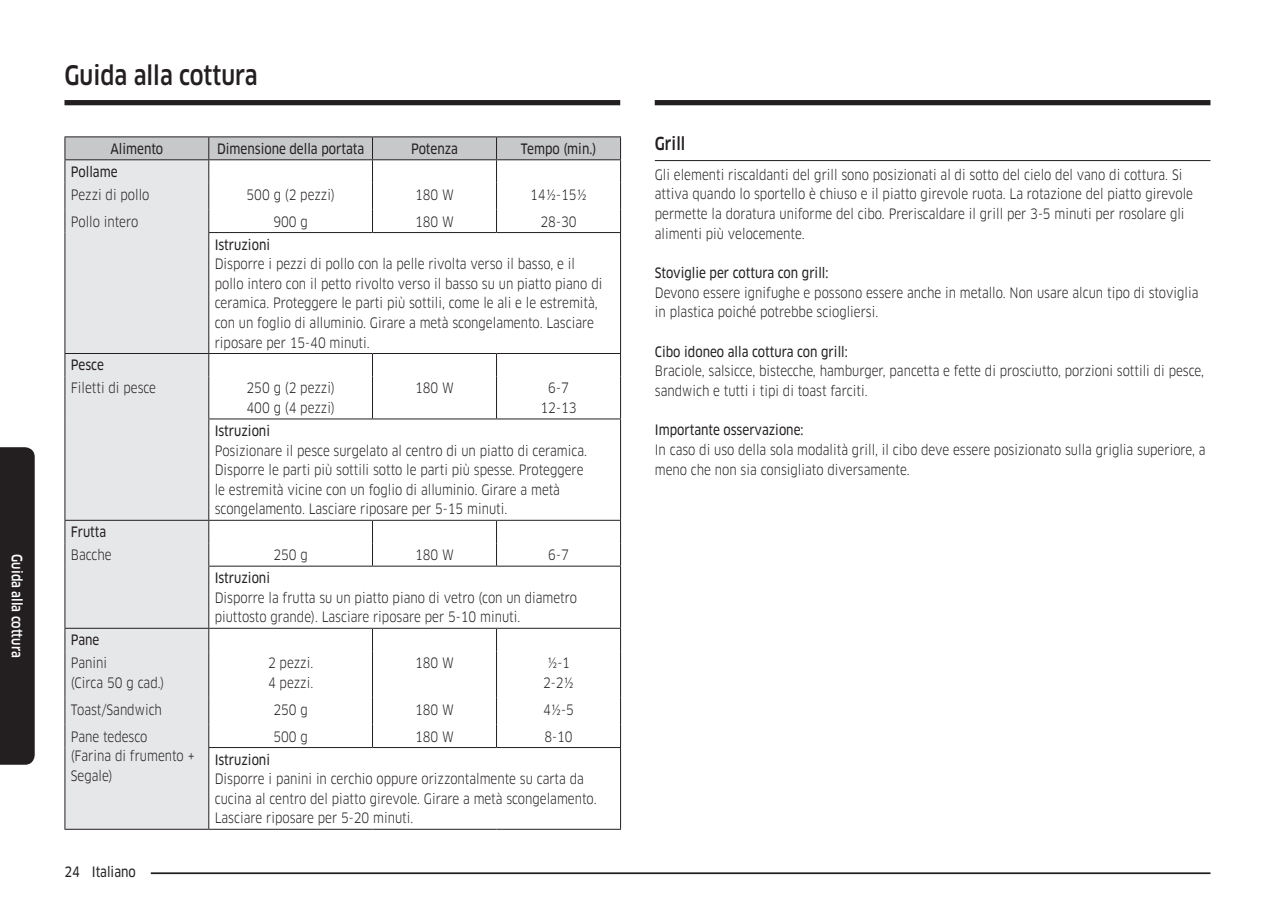
<style>
.page{position:relative;width:1275px;height:903px;background:#fff}
.page>*{position:absolute;margin:0;border:0;box-sizing:border-box;transform-origin:0 0}
.t1{font:500 26.25px "Samsung Clan Pro";color:#231f20;scale:.85 1}
.t2{font:500 17.5px "Samsung Clan Pro";color:#231f20;scale:.85 1}
.t3{font:14px/19.6px "Samsung Clan Pro";color:#231f20;scale:.85 1}
.t4{font:14px "Samsung Clan Pro News";color:#231f20;scale:.85 1}
.t5{font:500 14px "Samsung Clan Pro";color:#fff;scale:.85 1}
</style>
<div class="page">
<hr style="left:119px;top:872px;width:1091px;height:2px;background:#231f20">
<div style="left:64px;top:862px;width:87px;height:17px;background:#fff"></div>
<div style="left:0;top:447px;width:35px;height:318px;background:#231f20"></div>
<div style="left:64px;top:100px;width:556px;height:5px;background:#231f20"></div>
<div style="left:655px;top:100px;width:555px;height:5px;background:#231f20"></div>
<div style="left:65px;top:233px;width:143px;height:596px;background:#e6e7e9"></div>
<hr style="left:64px;top:136px;width:145px;height:1px;background:#231f20">
<hr style="left:209px;top:136px;width:163px;height:1px;background:#231f20">
<hr style="left:372px;top:136px;width:125px;height:1px;background:#231f20">
<hr style="left:497px;top:136px;width:124px;height:1px;background:#231f20">
<hr style="left:64px;top:233px;width:1px;height:120px;background:#231f20">
<svg style="left:64px;top:137px;width:557px;height:96px"></svg>
<hr style="left:208px;top:232px;width:164px;height:1px;background:#231f20">
<hr style="left:208px;top:233px;width:1px;height:120px;background:#231f20">
<hr style="left:372px;top:232px;width:125px;height:1px;background:#231f20">
<hr style="left:497px;top:232px;width:124px;height:1px;background:#231f20">
<hr style="left:620px;top:233px;width:1px;height:120px;background:#231f20">
<hr style="left:64px;top:353px;width:145px;height:1px;background:#231f20">
<svg style="left:64px;top:354px;width:1px;height:22px"></svg>
<hr style="left:209px;top:353px;width:163px;height:1px;background:#231f20">
<svg style="left:208px;top:354px;width:1px;height:22px"></svg>
<hr style="left:372px;top:353px;width:125px;height:1px;background:#231f20">
<svg style="left:372px;top:354px;width:1px;height:22px"></svg>
<hr style="left:497px;top:353px;width:124px;height:1px;background:#231f20">
<svg style="left:496px;top:354px;width:1px;height:22px"></svg>
<svg style="left:620px;top:354px;width:1px;height:22px"></svg>
<hr style="left:64px;top:376px;width:1px;height:43px;background:#231f20">
<hr style="left:64px;top:419px;width:1px;height:101px;background:#231f20">
<hr style="left:208px;top:376px;width:1px;height:42px;background:#231f20">
<hr style="left:372px;top:376px;width:1px;height:42px;background:#231f20">
<hr style="left:496px;top:376px;width:1px;height:42px;background:#231f20">
<hr style="left:620px;top:376px;width:1px;height:42px;background:#231f20">
<hr style="left:208px;top:418px;width:164px;height:1px;background:#231f20">
<hr style="left:208px;top:419px;width:1px;height:101px;background:#231f20">
<hr style="left:372px;top:418px;width:125px;height:1px;background:#231f20">
<hr style="left:497px;top:418px;width:124px;height:1px;background:#231f20">
<hr style="left:620px;top:419px;width:1px;height:101px;background:#231f20">
<hr style="left:64px;top:520px;width:145px;height:1px;background:#231f20">
<hr style="left:209px;top:520px;width:163px;height:1px;background:#231f20">
<hr style="left:372px;top:520px;width:125px;height:1px;background:#231f20">
<hr style="left:497px;top:520px;width:124px;height:1px;background:#231f20">
<svg style="left:64px;top:521px;width:1px;height:45px"></svg>
<hr style="left:64px;top:566px;width:1px;height:62px;background:#231f20">
<svg style="left:208px;top:521px;width:1px;height:45px"></svg>
<svg style="left:372px;top:521px;width:1px;height:45px"></svg>
<svg style="left:496px;top:521px;width:1px;height:45px"></svg>
<svg style="left:620px;top:521px;width:1px;height:45px"></svg>
<hr style="left:208px;top:566px;width:164px;height:1px;background:#231f20">
<hr style="left:208px;top:566px;width:1px;height:62px;background:#231f20">
<hr style="left:372px;top:566px;width:125px;height:1px;background:#231f20">
<hr style="left:497px;top:566px;width:124px;height:1px;background:#231f20">
<hr style="left:620px;top:566px;width:1px;height:62px;background:#231f20">
<hr style="left:64px;top:628px;width:145px;height:1px;background:#231f20">
<svg style="left:64px;top:629px;width:1px;height:22px"></svg>
<hr style="left:209px;top:628px;width:163px;height:1px;background:#231f20">
<svg style="left:208px;top:629px;width:1px;height:22px"></svg>
<hr style="left:372px;top:628px;width:125px;height:1px;background:#231f20">
<svg style="left:372px;top:629px;width:1px;height:22px"></svg>
<hr style="left:497px;top:628px;width:124px;height:1px;background:#231f20">
<svg style="left:496px;top:629px;width:1px;height:22px"></svg>
<svg style="left:620px;top:629px;width:1px;height:22px"></svg>
<hr style="left:64px;top:651px;width:1px;height:47px;background:#231f20">
<hr style="left:208px;top:651px;width:1px;height:47px;background:#231f20">
<hr style="left:372px;top:651px;width:1px;height:47px;background:#231f20">
<hr style="left:496px;top:651px;width:1px;height:47px;background:#231f20">
<hr style="left:620px;top:651px;width:1px;height:47px;background:#231f20">
<svg style="left:64px;top:698px;width:1px;height:49px"></svg>
<hr style="left:64px;top:747px;width:1px;height:82px;background:#231f20">
<svg style="left:208px;top:698px;width:1px;height:49px"></svg>
<svg style="left:372px;top:698px;width:1px;height:49px"></svg>
<svg style="left:496px;top:698px;width:1px;height:49px"></svg>
<svg style="left:620px;top:698px;width:1px;height:49px"></svg>
<hr style="left:208px;top:747px;width:164px;height:1px;background:#231f20">
<hr style="left:208px;top:748px;width:1px;height:81px;background:#231f20">
<hr style="left:372px;top:747px;width:125px;height:1px;background:#231f20">
<hr style="left:497px;top:747px;width:124px;height:1px;background:#231f20">
<hr style="left:620px;top:748px;width:1px;height:81px;background:#231f20">
<hr style="left:209px;top:829px;width:163px;height:1px;background:#231f20">
<hr style="left:372px;top:829px;width:125px;height:1px;background:#231f20">
<hr style="left:497px;top:829px;width:124px;height:1px;background:#231f20">
<hr style="left:64px;top:829px;width:145px;height:1px;background:#231f20">
<hr style="left:655px;top:160px;width:555px;height:1px;background:#231f20">
<p class="t5" style="left:25px;top:554px;width:123px;rotate:90deg">Guida alla cottura</p>
<h1 class="t1" style="left:64px;top:60px;width:229px">Guida alla cottura</h1>
<p class="t4" style="left:110px;top:140px;width:64px">Alimento</p>
<p class="t4" style="left:217px;top:140px;width:175px">Dimensione della portata</p>
<p class="t4" style="left:411px;top:140px;width:57px">Potenza</p>
<p class="t4" style="left:521px;top:140px;width:90px">Tempo (min.)</p>
<p class="t4" style="left:71px;top:163px;width:57px">Pollame</p>
<p class="t3" style="left:71px;top:185px;width:94px">Pezzi di pollo</p>
<p class="t3" style="left:247px;top:185px;width:105px">500 g (2 pezzi)</p>
<p class="t3" style="left:415px;top:185px;width:47px">180 W</p>
<p class="t3" style="left:530px;top:185px;width:68px">14½-15½</p>
<p class="t3" style="left:71px;top:212px;width:81px">Pollo intero</p>
<p class="t3" style="left:273px;top:212px;width:42px">900 g</p>
<p class="t3" style="left:415px;top:212px;width:47px">180 W</p>
<p class="t3" style="left:540px;top:212px;width:44px">28-30</p>
<p class="t4" style="left:215px;top:236px;width:67px">Istruzioni</p>
<p class="t3" style="left:215px;top:254px;width:458px">Disporre i pezzi di pollo con la pelle rivolta verso il basso, e il pollo intero con il petto rivolto verso il basso su un piatto piano di ceramica. Proteggere le parti più sottili, come le ali e le estremità, con un foglio di alluminio. Girare a metà scongelamento. Lasciare riposare per 15-40 minuti.</p>
<p class="t4" style="left:71px;top:357px;width:40px">Pesce</p>
<p class="t3" style="left:71px;top:378px;width:102px">Filetti di pesce</p>
<p class="t3" style="left:247px;top:378px;width:105px">250 g (2 pezzi)<br>400 g (4 pezzi)</p>
<p class="t3" style="left:415px;top:378px;width:47px">180 W</p>
<p class="t3" style="left:540px;top:378px;width:44px;text-align:center">6-7<br>12-13</p>
<p class="t4" style="left:215px;top:422px;width:67px">Istruzioni</p>
<p class="t3" style="left:215px;top:440px;width:439px">Posizionare il pesce surgelato al centro di un piatto di ceramica.<br>Disporre le parti più sottili sotto le parti più spesse. Proteggere le estremità vicine con un foglio di alluminio. Girare a metà scongelamento. Lasciare riposare per 5-15 minuti.</p>
<p class="t4" style="left:71px;top:524px;width:43px">Frutta</p>
<p class="t3" style="left:71px;top:545px;width:50px">Bacche</p>
<p class="t3" style="left:273px;top:545px;width:42px">250 g</p>
<p class="t3" style="left:415px;top:545px;width:47px">180 W</p>
<p class="t3" style="left:548px;top:545px;width:26px">6-7</p>
<p class="t4" style="left:215px;top:570px;width:67px">Istruzioni</p>
<p class="t3" style="left:215px;top:588px;width:428px">Disporre la frutta su un piatto piano di vetro (con un diametro piuttosto grande). Lasciare riposare per 5-10 minuti.</p>
<p class="t4" style="left:71px;top:632px;width:35px">Pane</p>
<p class="t3" style="left:71px;top:653px;width:112px">Panini<br>(Circa 50 g cad.)</p>
<p class="t3" style="left:268px;top:653px;width:55px">2 pezzi.<br>4 pezzi.</p>
<p class="t3" style="left:415px;top:653px;width:47px">180 W</p>
<p class="t3" style="left:543px;top:653px;width:38px">½-1<br>2-2½</p>
<p class="t3" style="left:71px;top:700px;width:109px">Toast/Sandwich</p>
<p class="t3" style="left:273px;top:700px;width:42px">250 g</p>
<p class="t3" style="left:415px;top:700px;width:47px">180 W</p>
<p class="t3" style="left:543px;top:700px;width:38px">4½-5</p>
<p class="t3" style="left:71px;top:727px;width:147px">Pane tedesco<br>(Farina di frumento +<br>Segale)</p>
<p class="t3" style="left:273px;top:727px;width:42px">500 g</p>
<p class="t3" style="left:415px;top:727px;width:47px">180 W</p>
<p class="t3" style="left:544px;top:727px;width:35px">8-10</p>
<p class="t4" style="left:215px;top:751px;width:67px">Istruzioni</p>
<p class="t3" style="left:215px;top:769px;width:451px">Disporre i panini in cerchio oppure orizzontalmente su carta da cucina al centro del piatto girevole. Girare a metà scongelamento.<br>Lasciare riposare per 5-20 minuti.</p>
<p class="t4" style="left:64px;top:863px;width:85px">24 Italiano</p>
<p class="t2" style="left:655px;top:134px;width:37px">Grill</p>
<p class="t3" style="left:655px;top:165px;width:635px">Gli elementi riscaldanti del grill sono posizionati al di sotto del cielo del vano di cottura. Si attiva quando lo sportello è chiuso e il piatto girevole ruota. La rotazione del piatto girevole permette la doratura uniforme del cibo. Preriscaldare il grill per 3-5 minuti per rosolare gli alimenti più velocemente.</p>
<p class="t4" style="left:655px;top:265px;width:206px">Stoviglie per cottura con grill:</p>
<p class="t3" style="left:655px;top:283px;width:641px">Devono essere ignifughe e possono essere anche in metallo. Non usare alcun tipo di stoviglia in plastica poiché potrebbe sciogliersi.</p>
<p class="t4" style="left:655px;top:343px;width:228px">Cibo idoneo alla cottura con grill:</p>
<p class="t3" style="left:655px;top:361px;width:648px">Braciole, salsicce, bistecche, hamburger, pancetta e fette di prosciutto, porzioni sottili di pesce, sandwich e tutti i tipi di toast farciti.</p>
<p class="t4" style="left:655px;top:422px;width:176px">Importante osservazione:</p>
<p class="t3" style="left:655px;top:440px;width:650px">In caso di uso della sola modalità grill, il cibo deve essere posizionato sulla griglia superiore, a meno che non sia consigliato diversamente.</p>
</div>
